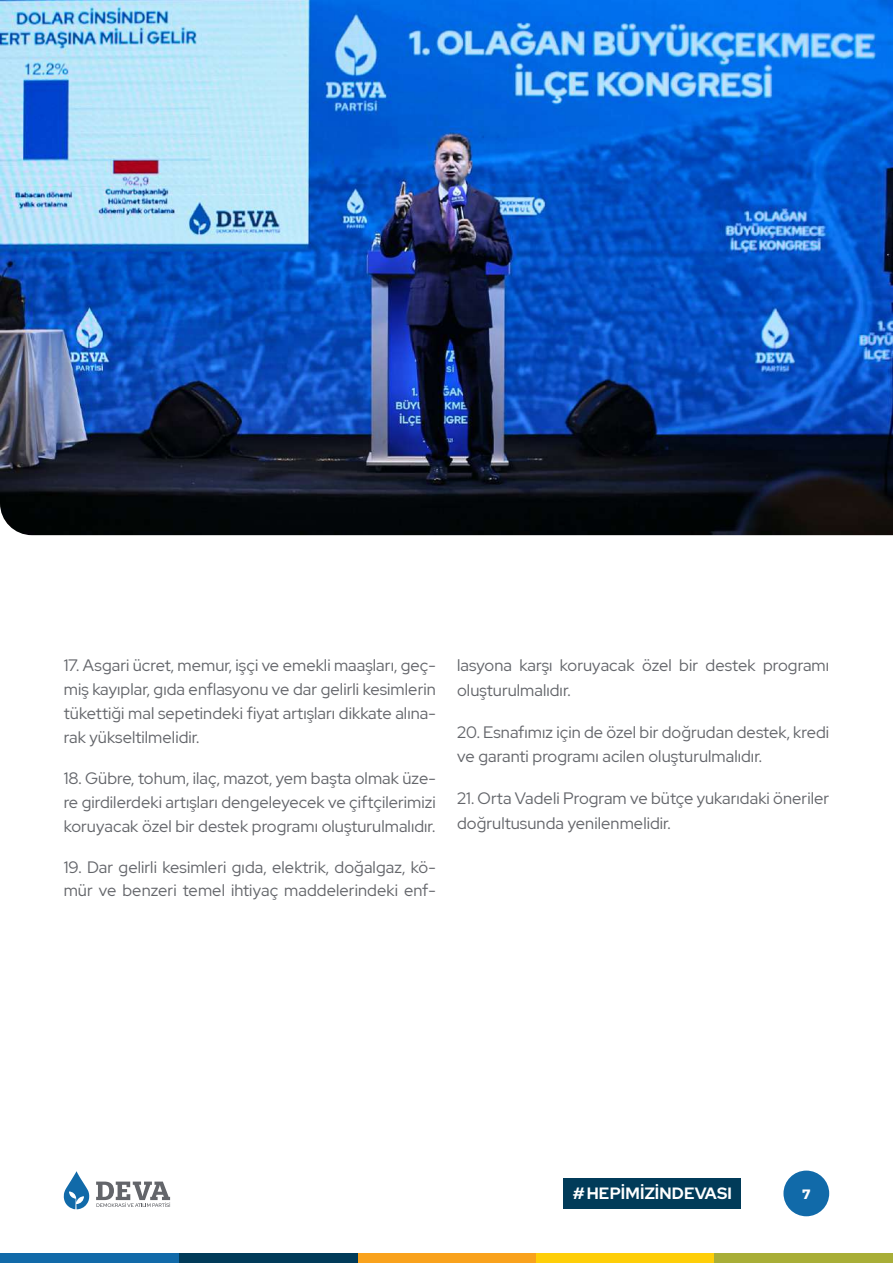
<style>
.page{position:relative;width:893px;height:1263px;background:#fff}
.page>*{position:absolute;margin:0;border:0;box-sizing:border-box;transform-origin:0 0}
.t1{font:16.5px/23.9px "Red Hat Display";letter-spacing:.005em;color:#63656a}
.t2{font:700 16.35px "Red Hat Display";letter-spacing:.01em;color:#fff}
.t3{font:700 13.5px "Montserrat";color:#fff}
</style>
<div class="page">
<div style="left:783px;top:1170px;width:46px;height:46px;background:#116aa9;border-radius:50%"></div>
<svg style="left:64px;top:1171px;width:25px;height:38px"></svg>
<svg style="left:96px;top:1181px;width:74px;height:26px"></svg>
<div style="left:0;top:1253px;width:179px;height:10px;background:#116aa9"></div>
<div style="left:179px;top:1253px;width:179px;height:10px;background:#013b59"></div>
<div style="left:358px;top:1253px;width:179px;height:10px;background:#f9a21c"></div>
<div style="left:536px;top:1253px;width:180px;height:10px;background:#fece08"></div>
<div style="left:714px;top:1253px;width:179px;height:10px;background:#a8ae37"></div>
<div style="left:564px;top:1178px;width:177px;height:30px;background:#013b59"></div>
<img style="left:0;top:0;width:893px;height:535px">
<p class="t1" style="left:64px;top:653px;width:374px;text-align:justify">17. Asgari ücret, memur, işçi ve emekli maaşları, geç&shy;miş kayıplar, gıda enflasyonu ve dar gelirli kesimlerin tükettiği mal sepetindeki fiyat artışları dikkate alına&shy;rak yükseltilmelidir.</p>
<p class="t1" style="left:64px;top:766px;width:374px;text-align:justify">18. Gübre, tohum, ilaç, mazot, yem başta olmak üze&shy;re girdilerdeki artışları dengeleyecek ve çiftçilerimizi koruyacak özel bir destek programı oluşturulmalıdır.</p>
<p class="t1" style="left:64px;top:854px;width:374px">19. Dar gelirli kesimleri gıda, elektrik, doğalgaz, kö&shy;mür ve benzeri temel ihtiyaç maddelerindeki enf-</p>
<p class="t1" style="left:457px;top:653px;width:374px;line-height:24.8px">lasyona karşı koruyacak özel bir destek programı oluşturulmalıdır.</p>
<p class="t1" style="left:457px;top:719px;width:374px;line-height:24.8px">20. Esnafımız için de özel bir doğrudan destek, kredi ve garanti programı acilen oluşturulmalıdır.</p>
<p class="t1" style="left:457px;top:786px;width:374px;line-height:24.8px">21. Orta Vadeli Program ve bütçe yukarıdaki öneriler doğrultusunda yenilenmelidir.</p>
<p class="t2" style="left:573px;top:1183px;width:161px"># HEPİMİZİNDEVASI</p>
<p class="t3" style="left:802px;top:1183px;width:9px">7</p>
</div>
